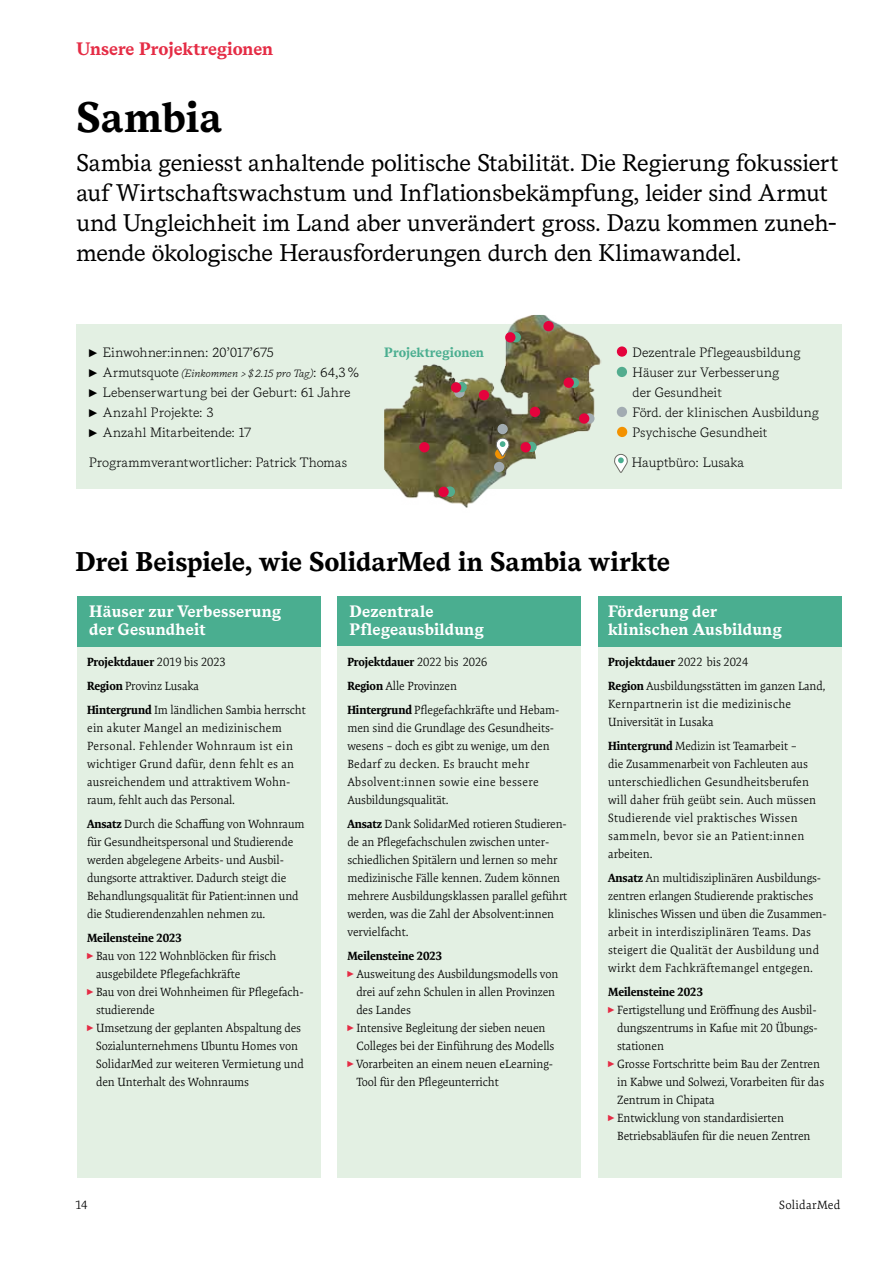
<style>
.page{position:relative;width:893px;height:1263px;background:#fff}
.page>*{position:absolute;margin:0;border:0;box-sizing:border-box;transform-origin:0 0}
.t1{font:700 42.45px "Messina Serif";color:#000}
.t2{font:700 27px "Messina Serif";letter-spacing:-.01em;color:#000}
.t3{font:24px/30px "Messina Serif";letter-spacing:-.01em;color:#000}
.t4{font:700 18px "Messina Serif";letter-spacing:-.01em;color:#e52c45}
.t5{font:700 16.5px/18px "Messina Serif";letter-spacing:.01em;color:#fff}
.t6{font:300 13.5px/20.1px "Messina Serif";letter-spacing:-.005em;color:#000}
.t7{font:700 13.5px "Messina Serif";letter-spacing:-.01em;color:#4aae90}
.t8{font:300 12px/18px "Expo Serif Pro";letter-spacing:-.01em;color:#000}
.t9{font:300 12px/18px "Expo Serif Pro";letter-spacing:.02em;color:#000}
.t10{font:300 12px/18px "Expo Serif Pro";letter-spacing:.01em;color:#000}
.t11{font:700 12px "Expo Serif Pro";letter-spacing:-.01em;color:#000}
.t12{font:italic 300 10.5px "Messina Serif";letter-spacing:-.005em;color:#000}
.s1{font-family:"Andale Mono";font-weight:400}
.s2{font-family:"Andale Mono";font-weight:400;font-style:normal;font-size:13.5px}
.s3{font-style:normal;font-size:13.5px}
.s4{font-weight:700}
.s5{font-family:"Andale Mono";font-weight:400;font-size:10.5px;color:#e52c45}
</style>
<div class="page">
<div style="left:77px;top:324px;width:765px;height:164px;background:#e3f0e3"></div>
<div style="left:77px;top:638px;width:243px;height:540px;background:#e3f0e3"></div>
<div style="left:337px;top:638px;width:244px;height:540px;background:#e3f0e3"></div>
<div style="left:77px;top:596px;width:243px;height:50px;background:#4aae90"></div>
<div style="left:337px;top:596px;width:244px;height:50px;background:#4aae90"></div>
<div style="left:598px;top:638px;width:244px;height:540px;background:#e3f0e3"></div>
<div style="left:598px;top:596px;width:243px;height:50px;background:#4aae90"></div>
<svg style="left:614px;top:454px;width:14px;height:19px"></svg>
<div style="left:617px;top:346px;width:10px;height:11px;background:#e4033d;border-radius:50%"></div>
<div style="left:617px;top:367px;width:10px;height:10px;background:#52ac8e;border-radius:50%"></div>
<div style="left:617px;top:407px;width:10px;height:10px;background:#a2acb2;border-radius:50%"></div>
<div style="left:617px;top:427px;width:10px;height:10px;background:#f39200;border-radius:50%"></div>
<img style="left:384px;top:315px;width:217px;height:193px">
<svg style="left:495px;top:449px;width:10px;height:10px"></svg>
<div style="left:497px;top:424px;width:11px;height:10px;background:#a2acb2;border-radius:50%"></div>
<svg style="left:584px;top:413px;width:10px;height:11px"></svg>
<div style="left:494px;top:462px;width:10px;height:10px;background:#a2acb2;border-radius:50%"></div>
<svg style="left:454px;top:387px;width:11px;height:11px"></svg>
<div style="left:445px;top:486px;width:10px;height:11px;background:#52ac8e;border-radius:50%"></div>
<div style="left:526px;top:442px;width:11px;height:10px;background:#52ac8e;border-radius:50%"></div>
<svg style="left:457px;top:382px;width:10px;height:10px"></svg>
<svg style="left:511px;top:332px;width:10px;height:10px"></svg>
<div style="left:569px;top:377px;width:10px;height:11px;background:#52ac8e;border-radius:50%"></div>
<div style="left:451px;top:382px;width:10px;height:11px;background:#e4033d;border-radius:50%"></div>
<div style="left:543px;top:321px;width:11px;height:10px;background:#e4033d;border-radius:50%"></div>
<div style="left:505px;top:332px;width:10px;height:10px;background:#e4033d;border-radius:50%"></div>
<div style="left:564px;top:377px;width:10px;height:11px;background:#e4033d;border-radius:50%"></div>
<div style="left:530px;top:407px;width:10px;height:10px;background:#e4033d;border-radius:50%"></div>
<div style="left:521px;top:442px;width:10px;height:10px;background:#e4033d;border-radius:50%"></div>
<div style="left:479px;top:390px;width:10px;height:10px;background:#e4033d;border-radius:50%"></div>
<div style="left:419px;top:442px;width:10px;height:10px;background:#e4033d;border-radius:50%"></div>
<div style="left:438px;top:487px;width:11px;height:10px;background:#e4033d;border-radius:50%"></div>
<div style="left:579px;top:413px;width:10px;height:11px;background:#e4033d;border-radius:50%"></div>
<svg style="left:496px;top:438px;width:13px;height:18px"></svg>
<h3 class="t4" style="left:77px;top:35px;width:198px">Unsere Projektregionen</h3>
<h1 class="t1" style="left:76px;top:85px;width:147px">Sambia</h1>
<p class="t3" style="left:76px;top:147px;width:763px">Sambia geniesst anhaltende politische Stabilität. Die Regierung fokussiert auf Wirtschaftswachstum und Inflationsbekämpfung, leider sind Armut und Ungleichheit im Land aber unverändert gross. Dazu kommen zuneh&shy;mende ökologische Herausforderungen durch den Klimawandel.</p>
<p class="t6" style="left:89px;top:342px;width:186px"><span class="s1">►</span> Einwohner:innen: 20’017’675</p>
<p class="t12" style="left:89px;top:365px;width:271px"><span class="s2">►</span> <span class="s3">Armutsquote</span> (Einkommen &gt;$2.15 pro Tag)<span class="s3">: 64,3 %</span></p>
<p class="t6" style="left:89px;top:382px;width:263px"><span class="s1">►</span> Lebenserwartung bei der Geburt: 61 Jahre <span class="s1">►</span> Anzahl Projekte: 3<br><span class="s1">►</span> Anzahl Mitarbeitende: 17</p>
<p class="t6" style="left:89px;top:451px;width:259px">Programmverantwortlicher: Patrick Thomas</p>
<p class="t7" style="left:384px;top:342px;width:101px">Projektregionen</p>
<p class="t6" style="left:633px;top:341px;width:188px">Dezentrale Pflegeausbildung<br>Häuser zur Verbesserung<br>der Gesundheit<br>Förd. der klinischen Ausbildung<br>Psychische Gesundheit</p>
<p class="t6" style="left:632px;top:452px;width:114px">Hauptbüro: Lusaka</p>
<h2 class="t2" style="left:75px;top:541px;width:596px">Drei Beispiele, wie SolidarMed in Sambia wirkte</h2>
<h3 class="t5" style="left:89px;top:602px;width:193px">Häuser zur Verbesserung der Gesundheit</h3>
<h3 class="t5" style="left:350px;top:602px;width:136px">Dezentrale<br>Pflegeausbildung</h3>
<p class="t8" style="left:87px;top:650px;width:220px;line-height:24px"><span class="s4">Projektdauer</span> 2019 bis 2023<br><span class="s4">Region</span> Provinz Lusaka<br><span class="s4">Hintergrund</span> Im ländlichen Sambia herrscht</p>
<p class="t9" style="left:87px;top:719px;width:209px">ein akuter Mangel an medizinischem Personal. Fehlender Wohnraum ist ein wichtiger Grund dafür, denn fehlt es an ausreichendem und attraktivem Wohn&shy;raum, fehlt auch das Personal.</p>
<p class="t8" style="left:87px;top:815px;width:219px"><span class="s4">Ansatz</span> Durch die Schaffung von Wohnraum für Gesundheitspersonal und Studierende werden abgelegene Arbeits- und Ausbil&shy;dungsorte attraktiver. Dadurch steigt die Behandlungsqualität für Patient:innen und die Studierendenzahlen nehmen zu.</p>
<p class="t11" style="left:87px;top:930px;width:97px">Meilensteine 2023</p>
<p class="t8" style="left:87px;top:947px;width:191px"><span class="s5">►</span> Bau von 122 Wohnblöcken für frisch</p>
<p class="t8" style="left:96px;top:965px;width:146px">ausgebildete Pflegefachkräfte</p>
<p class="t8" style="left:87px;top:983px;width:218px"><span class="s5">►</span> Bau von drei Wohnheimen für Pflegefach-</p>
<p class="t8" style="left:96px;top:1001px;width:60px">studierende</p>
<p class="t8" style="left:87px;top:1019px;width:216px"><span class="s5">►</span> Umsetzung der geplanten Abspaltung des</p>
<p class="t8" style="left:96px;top:1037px;width:204px">Sozialunternehmens Ubuntu Homes von</p>
<p class="t8" style="left:96px;top:1055px;width:209px">SolidarMed zur weiteren Vermietung und</p>
<p class="t8" style="left:96px;top:1073px;width:155px">den Unterhalt des Wohnraums</p>
<p class="t8" style="left:347px;top:650px;width:213px;line-height:24px"><span class="s4">Projektdauer</span> 2022 bis 2026<br><span class="s4">Region</span> Alle Provinzen<br><span class="s4">Hintergrund</span> Pflegefachkräfte und Hebam-</p>
<p class="t8" style="left:347px;top:719px;width:208px">men sind die Grundlage des Gesundheits&shy;wesens – doch es gibt zu wenige, um den Bedarf zu decken. Es braucht mehr Absolvent:innen sowie eine bessere Ausbildungsqualität.</p>
<p class="t8" style="left:347px;top:815px;width:221px"><span class="s4">Ansatz</span> Dank SolidarMed rotieren Studieren&shy;de an Pflegefachschulen zwischen unter&shy;schiedlichen Spitälern und lernen so mehr medizinische Fälle kennen. Zudem können mehrere Ausbildungsklassen parallel geführt werden, was die Zahl der Absolvent:innen vervielfacht.</p>
<p class="t11" style="left:347px;top:948px;width:97px">Meilensteine 2023</p>
<p class="t8" style="left:347px;top:965px;width:213px"><span class="s5">►</span> Ausweitung des Ausbildungsmodells von</p>
<p class="t8" style="left:356px;top:983px;width:200px">drei auf zehn Schulen in allen Provinzen</p>
<p class="t8" style="left:356px;top:1001px;width:56px">des Landes</p>
<p class="t8" style="left:347px;top:1019px;width:200px"><span class="s5">►</span> Intensive Begleitung der sieben neuen</p>
<p class="t8" style="left:356px;top:1037px;width:200px">Colleges bei der Einführung des Modells</p>
<p class="t8" style="left:347px;top:1055px;width:207px"><span class="s5">►</span> Vorarbeiten an einem neuen eLearning-</p>
<p class="t8" style="left:356px;top:1073px;width:144px">Tool für den Pflegeunterricht</p>
<h3 class="t5" style="left:608px;top:602px;width:175px">Förderung der klinischen Ausbildung</h3>
<p class="t8" style="left:608px;top:650px;width:219px;line-height:24px"><span class="s4">Projektdauer</span> 2022 bis 2024<br><span class="s4">Region</span> Ausbildungsstätten im ganzen Land,</p>
<p class="t9" style="left:608px;top:695px;width:185px">Kernpartnerin ist die medizinische<br>Universität in Lusaka</p>
<p class="t10" style="left:608px;top:737px;width:210px"><span class="s4">Hintergrund</span> Medizin ist Teamarbeit –<br>die Zusammenarbeit von Fachleuten aus unterschiedlichen Gesundheitsberufen will daher früh geübt sein. Auch müssen Studierende viel praktisches Wissen sammeln, bevor sie an Patient:innen arbeiten.</p>
<p class="t8" style="left:608px;top:869px;width:220px"><span class="s4">Ansatz</span> An multidisziplinären Ausbildungs&shy;zentren erlangen Studierende praktisches klinisches Wissen und üben die Zusammen&shy;arbeit in interdisziplinären Teams. Das steigert die Qualität der Ausbildung und wirkt dem Fachkräftemangel entgegen.</p>
<p class="t11" style="left:608px;top:984px;width:97px">Meilensteine 2023</p>
<p class="t8" style="left:608px;top:1001px;width:210px"><span class="s5">►</span> Fertigstellung und Eröffnung des Ausbil-</p>
<p class="t8" style="left:617px;top:1019px;width:202px">dungszentrums in Kafue mit 20 Übungs-</p>
<p class="t8" style="left:617px;top:1037px;width:48px">stationen</p>
<p class="t8" style="left:608px;top:1055px;width:213px"><span class="s5">►</span> Grosse Fortschritte beim Bau der Zentren</p>
<p class="t8" style="left:617px;top:1073px;width:209px">in Kabwe und Solwezi, Vorarbeiten für das</p>
<p class="t8" style="left:617px;top:1091px;width:99px">Zentrum in Chipata</p>
<p class="t8" style="left:608px;top:1109px;width:177px"><span class="s5">►</span> Entwicklung von standardisierten</p>
<p class="t8" style="left:617px;top:1127px;width:195px">Betriebsabläufen für die neuen Zentren</p>
<p class="t8" style="left:75px;top:1196px;width:14px">14</p>
<p class="t9" style="left:779px;top:1196px;width:63px">SolidarMed</p>
</div>
